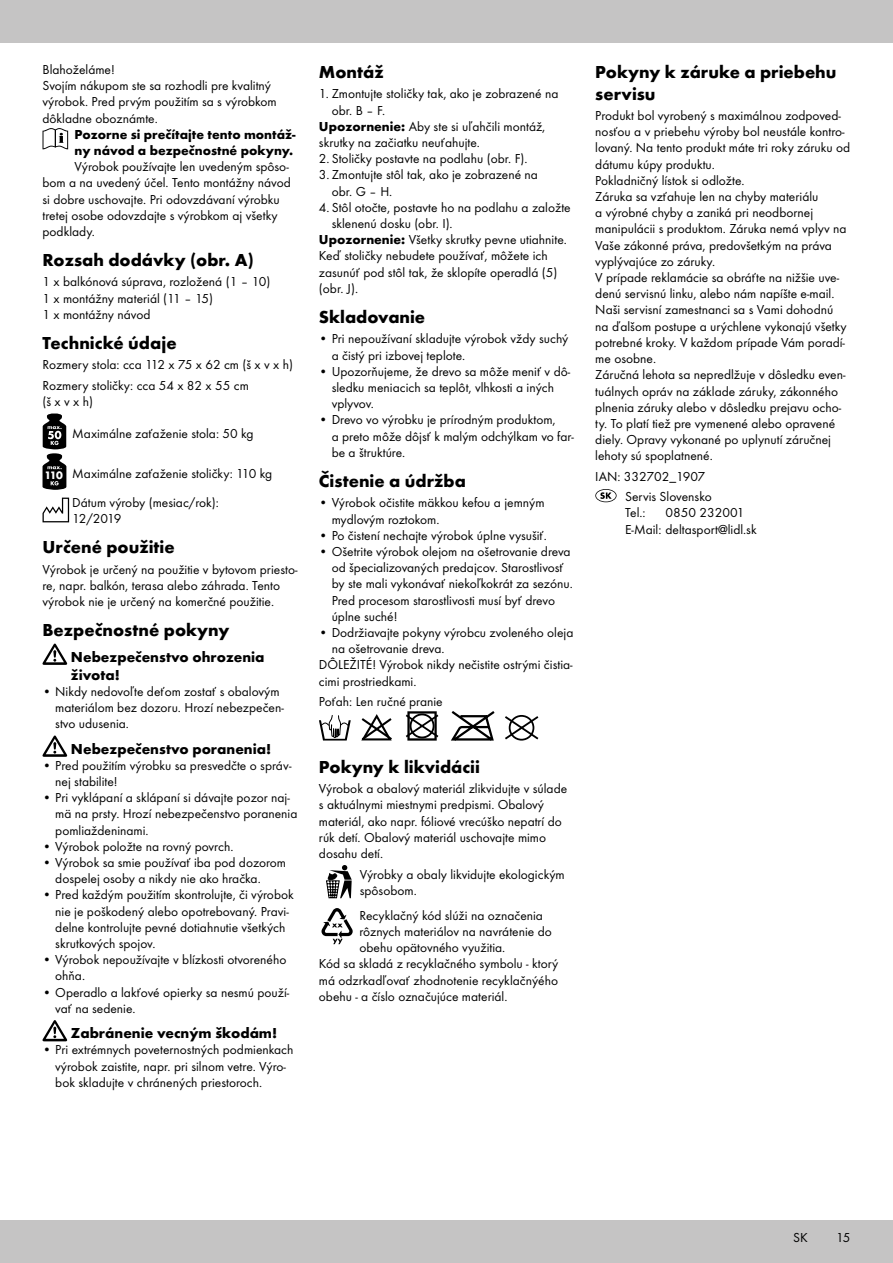
<style>
.page{position:relative;width:893px;height:1263px;background:#fff}
.page>*{position:absolute;margin:0;border:0;box-sizing:border-box;transform-origin:0 0}
.t1{font:700 18px/21.6px "Futura TOT";color:#000}
.t2{font:700 15px/18px "Futura TOT";color:#000}
.t3{font:13.5px/16.2px "Futura TOT Boo";color:#000}
.t4{font:700 13.5px/16.2px "Futura TOT";color:#000}
.s1{font-family:"Futura TOT";font-weight:700;font-size:11.25px;color:#fff}
.s2{font-family:"Futura TOT";font-weight:700}
</style>
<div class="page">
<div style="left:0;top:1220px;width:893px;height:43px;background:#c5c4c4"></div>
<div style="left:0;top:0;width:893px;height:43px;background:#c5c4c4"></div>
<svg style="left:43px;top:128px;width:25px;height:21px"></svg>
<svg style="left:43px;top:413px;width:23px;height:77px"></svg>
<svg style="left:43px;top:498px;width:26px;height:24px"></svg>
<svg style="left:43px;top:644px;width:24px;height:21px"></svg>
<svg style="left:43px;top:735px;width:24px;height:22px"></svg>
<svg style="left:43px;top:1020px;width:24px;height:21px"></svg>
<svg style="left:361px;top:714px;width:31px;height:27px"></svg>
<svg style="left:405px;top:711px;width:34px;height:30px"></svg>
<svg style="left:451px;top:711px;width:44px;height:30px"></svg>
<svg style="left:505px;top:715px;width:33px;height:26px"></svg>
<svg style="left:319px;top:715px;width:32px;height:26px"></svg>
<svg style="left:326px;top:865px;width:26px;height:33px"></svg>
<svg style="left:321px;top:908px;width:32px;height:36px"></svg>
<svg style="left:595px;top:489px;width:22px;height:13px"></svg>
<p class="t3" style="left:43px;top:61px;width:236px">Blahoželáme!<br>Svojím nákupom ste sa rozhodli pre kvalitný výrobok. Pred prvým použitím sa s výrobkom dôkladne oboznámte.</p>
<p class="t4" style="left:75px;top:126px;width:222px">Pozorne si prečítajte tento montáž&shy;ny návod a bezpečnostné pokyny.</p>
<p class="t3" style="left:43px;top:158px;width:250px;text-indent:32px">Výrobok používajte len uvedeným spôso&shy;bom a na uvedený účel. Tento montážny návod si dobre uschovajte. Pri odovzdávaní výrobku tretej osobe odovzdajte s výrobkom aj všetky podklady.</p>
<h1 class="t1" style="left:43px;top:249px;width:213px">Rozsah dodávky (obr. A)</h1>
<p class="t3" style="left:43px;top:274px;width:229px">1 x balkónová súprava, rozložená (1 – 10)<br>1 x montážny materiál (11 – 15)<br>1 x montážny návod</p>
<h1 class="t1" style="left:43px;top:332px;width:136px">Technické údaje</h1>
<p class="t3" style="left:43px;top:355px;width:252px;line-height:20.4px">Rozmery stola: cca 112 x 75 x 62 cm (š x v x h)<br>Rozmery stoličky: cca 54 x 82 x 55 cm</p>
<p class="t3" style="left:43px;top:393px;width:52px">(šxvxh)</p>
<p class="t3" style="left:72px;top:425px;width:183px">Maximálne zaťaženie stola: 50 kg</p>
<p class="t3" style="left:72px;top:459px;width:202px;line-height:29px;text-indent:-28px"><span class="s1">110</span> Maximálne zaťaženie stoličky: 110 kg<br>Dátum výroby (mesiac/rok):</p>
<p class="t3" style="left:72px;top:511px;width:51px">12/2019</p>
<h1 class="t1" style="left:43px;top:536px;width:134px">Určené použitie</h1>
<p class="t3" style="left:43px;top:561px;width:256px">Výrobok je určený na použitie v bytovom priesto&shy;re, napr. balkón, terasa alebo záhrada. Tento výrobok nie je určený na komerčné použitie.</p>
<h1 class="t1" style="left:43px;top:619px;width:188px">Bezpečnostné pokyny</h1>
<p class="t2" style="left:71px;top:647px;width:195px">Nebezpečenstvo ohrozenia života!</p>
<p class="t3" style="left:55px;top:683px;width:230px;text-indent:-13px">• Nikdy nedovoľte deťom zostať s obalovým materiálom bez dozoru. Hrozí nebezpečen&shy;stvo udusenia.</p>
<p class="t2" style="left:71px;top:739px;width:202px">Nebezpečenstvo poranenia!</p>
<p class="t3" style="left:55px;top:757px;width:238px;text-indent:-13px">• Pred použitím výrobku sa presvedčte o správ&shy;nej stabilite!</p>
<p class="t3" style="left:55px;top:789px;width:244px;text-indent:-13px">• Pri vyklápaní a sklápaní si dávajte pozor naj&shy;mä na prsty. Hrozí nebezpečenstvo poranenia pomliaždeninami.</p>
<p class="t3" style="left:43px;top:838px;width:192px">• Výrobok položte na rovný povrch.</p>
<p class="t3" style="left:55px;top:854px;width:232px;text-indent:-13px">• Výrobok sa smie používať iba pod dozorom dospelej osoby a nikdy nie ako hračka.</p>
<p class="t3" style="left:55px;top:887px;width:240px;text-indent:-13px">• Pred každým použitím skontrolujte, či výrobok nie je poškodený alebo opotrebovaný. Pravi&shy;delne kontrolujte pevné dotiahnutie všetkých skrutkových spojov.</p>
<p class="t3" style="left:55px;top:951px;width:233px;text-indent:-13px">• Výrobok nepoužívajte v blízkosti otvoreného ohňa.</p>
<p class="t3" style="left:55px;top:984px;width:235px;text-indent:-13px">• Operadlo a lakťové opierky sa nesmú použí&shy;vať na sedenie.</p>
<p class="t2" style="left:71px;top:1024px;width:208px">Zabránenie vecným škodám!</p>
<p class="t3" style="left:55px;top:1042px;width:240px;text-indent:-13px">• Pri extrémnych poveternostných podmienkach výrobok zaistite, napr. pri silnom vetre. Výro&shy;bok skladujte v chránených priestoroch.</p>
<h1 class="t1" style="left:319px;top:61px;width:66px">Montáž</h1>
<p class="t3" style="left:319px;top:86px;width:241px">1. Zmontujte stoličky tak, ako je zobrazené na</p>
<p class="t3" style="left:332px;top:102px;width:55px">obr. B – F.</p>
<p class="t3" style="left:319px;top:118px;width:228px"><span class="s2">Upozornenie:</span> Aby ste si uľahčili montáž,</p>
<p class="t3" style="left:319px;top:134px;width:163px">skrutky na začiatku neuťahujte.</p>
<p class="t3" style="left:319px;top:151px;width:210px">2. Stoličky postavte na podlahu (obr. F).</p>
<p class="t3" style="left:332px;top:167px;width:208px;text-indent:-13px">3. Zmontujte stôl tak, ako je zobrazené na obr. G – H.</p>
<p class="t3" style="left:319px;top:199px;width:253px">4. Stôl otočte, postavte ho na podlahu a založte</p>
<p class="t3" style="left:332px;top:215px;width:123px">sklenenú dosku (obr. I).</p>
<p class="t3" style="left:319px;top:232px;width:249px"><span class="s2">Upozornenie:</span> Všetky skrutky pevne utiahnite.</p>
<p class="t3" style="left:319px;top:248px;width:230px">Keď stoličky nebudete používať, môžete ich</p>
<p class="t3" style="left:319px;top:264px;width:240px">zasunúť pod stôl tak, že sklopíte operadlá (5)</p>
<p class="t3" style="left:319px;top:280px;width:41px">(obr. J).</p>
<h1 class="t1" style="left:319px;top:306px;width:108px">Skladovanie</h1>
<p class="t3" style="left:332px;top:331px;width:238px;text-indent:-13px">• Pri nepoužívaní skladujte výrobok vždy suchý a čistý pri izbovej teplote.</p>
<p class="t3" style="left:332px;top:363px;width:240px;text-indent:-13px">• Upozorňujeme, že drevo sa môže meniť v dô&shy;sledku meniacich sa teplôt, vlhkosti a iných vplyvov.</p>
<p class="t3" style="left:332px;top:412px;width:244px;text-indent:-13px">• Drevo vo výrobku je prírodným produktom,<br>a preto môže dôjsť k malým odchýlkam vo far&shy;be a štruktúre.</p>
<h1 class="t1" style="left:319px;top:470px;width:148px">Čistenie a údržba</h1>
<p class="t3" style="left:332px;top:495px;width:214px;text-indent:-13px">• Výrobok očistite mäkkou kefou a jemným mydlovým roztokom.</p>
<p class="t3" style="left:319px;top:527px;width:229px">• Po čistení nechajte výrobok úplne vysušiť.</p>
<p class="t3" style="left:332px;top:543px;width:243px;text-indent:-13px">• Ošetrite výrobok olejom na ošetrovanie dreva od špecializovaných predajcov. Starostlivosť by ste mali vykonávať niekoľkokrát za sezónu.<br>Pred procesom starostlivosti musí byť drevo úplne suché!</p>
<p class="t3" style="left:319px;top:624px;width:256px">• Dodržiavajte pokyny výrobcu zvoleného oleja</p>
<p class="t3" style="left:332px;top:640px;width:114px">na ošetrovanie dreva.</p>
<p class="t3" style="left:319px;top:657px;width:255px">DÔLEŽITÉ! Výrobok nikdy nečistite ostrými čistia-</p>
<p class="t3" style="left:319px;top:673px;width:99px">cimi prostriedkami.</p>
<p class="t3" style="left:319px;top:693px;width:125px">Poťah: Len ručné pranie</p>
<h1 class="t1" style="left:319px;top:756px;width:162px">Pokyny k likvidácii</h1>
<p class="t3" style="left:319px;top:780px;width:250px">Výrobok a obalový materiál zlikvidujte v súlade s aktuálnymi miestnymi predpismi. Obalový materiál, ako napr. fóliové vrecúško nepatrí do rúk detí. Obalový materiál uschovajte mimo dosahu detí.</p>
<p class="t3" style="left:360px;top:866px;width:206px">Výrobky a obaly likvidujte ekologickým spôsobom.</p>
<p class="t3" style="left:359px;top:907px;width:185px">Recyklačný kód slúži na označenia</p>
<p class="t3" style="left:359px;top:923px;width:194px">rôznych materiálov na navrátenie do</p>
<p class="t3" style="left:359px;top:939px;width:147px">obehu opätovného využitia.</p>
<p class="t3" style="left:319px;top:956px;width:241px">Kód sa skladá z recyklačného symbolu - ktorý</p>
<p class="t3" style="left:319px;top:972px;width:241px">má odzrkadľovať zhodnotenie recyklačnýého</p>
<p class="t3" style="left:319px;top:988px;width:190px">obehu - a číslo označujúce materiál.</p>
<h1 class="t1" style="left:595px;top:61px;width:243px">Pokyny k záruke a priebehu servisu</h1>
<p class="t3" style="left:595px;top:107px;width:256px">Produkt bol vyrobený s maximálnou zodpoved&shy;nosťou a v priebehu výroby bol neustále kontro&shy;lovaný. Na tento produkt máte tri roky záruku od dátumu kúpy produktu.<br>Pokladničný lístok si odložte.<br>Záruka sa vzťahuje len na chyby materiálu<br>a výrobné chyby a zaniká pri neodbornej manipulácii s produktom. Záruka nemá vplyv na Vaše zákonné práva, predovšetkým na práva vyplývajúce zo záruky.<br>V prípade reklamácie sa obráťte na nižšie uve&shy;denú servisnú linku, alebo nám napíšte e-mail.<br>Naši servisní zamestnanci sa s Vami dohodnú<br>na ďalšom postupe a urýchlene vykonajú všetky potrebné kroky. V každom prípade Vám poradí&shy;me osobne.<br>Záručná lehota sa nepredlžuje v dôsledku even&shy;tuálnych opráv na základe záruky, zákonného plnenia záruky alebo v dôsledku prejavu ocho&shy;ty. To platí tiež pre vymenené alebo opravené diely. Opravy vykonané po uplynutí záručnej lehoty sú spoplatnené.</p>
<p class="t3" style="left:625px;top:466px;width:88px;line-height:20.4px;text-indent:-30px">IAN: 332702_1907<br>Servis Slovensko</p>
<p class="t3" style="left:625px;top:505px;width:22px">Tel.:</p>
<p class="t3" style="left:625px;top:505px;width:133px;text-indent:40px">0850 232001<br>E-Mail: deltasport@lidl.sk</p>
<p class="t3" style="left:793px;top:1229px;width:16px">SK</p>
<p class="t3" style="left:836px;top:1229px;width:16px">15</p>
</div>
